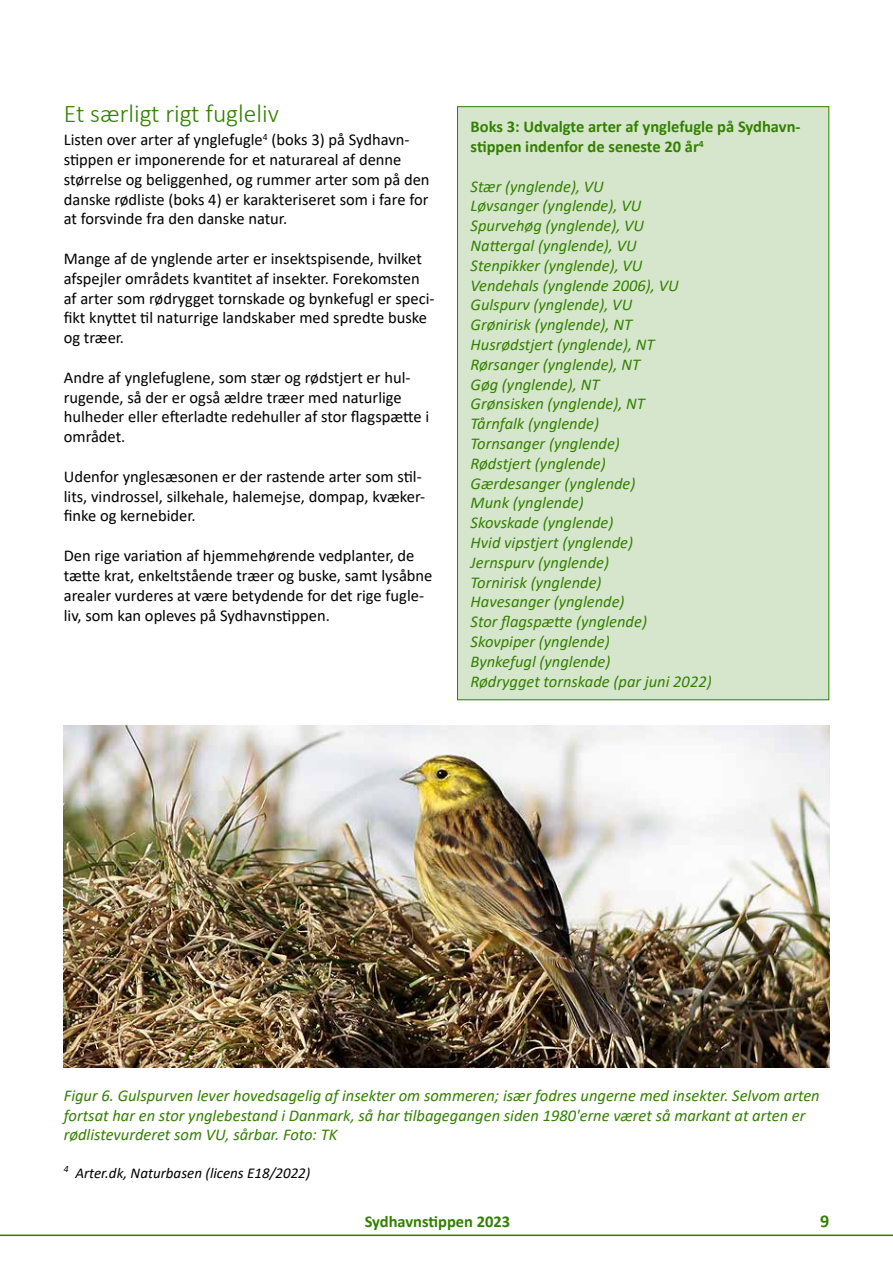
<style>
.page{position:relative;width:893px;height:1263px;background:#fff}
.page>*{position:absolute;margin:0;border:0;box-sizing:border-box;transform-origin:0 0}
.t1{font:300 25.5px "Calibri";color:#338000}
.t2{font:700 18px "Calibri";color:#338000}
.t3{font:16.5px/19.8px "Calibri";color:#000}
.t4{font:italic 16.5px/19.8px "Calibri";color:#338000}
.t5{font:700 16.5px/19.8px "Calibri";color:#338000}
.t6{font:italic 15px "Calibri";color:#000}
</style>
<div class="page">
<svg style="left:0;top:1234px;width:893px;height:3px"></svg>
<img style="left:64px;top:725px;width:765px;height:342px">
<div style="left:457px;top:107px;width:372px;height:593px;background:#d6e6cc"></div>
<h1 class="t1" style="left:64px;top:98px;width:217px">Et særligt rigt fugleliv</h1>
<p class="t3" style="left:64px;top:129px;width:367px">Listen over arter af ynglefugle<sup>4</sup> (boks 3) på Sydhavn&shy;stippen er imponerende for et naturareal af denne størrelse og beliggenhed, og rummer arter som på den danske rødliste (boks 4) er karakteriseret som i fare for at forsvinde fra den danske natur.</p>
<p class="t3" style="left:64px;top:248px;width:372px">Mange af de ynglende arter er insektspisende, hvilket afspejler områdets kvantitet af insekter. Forekomsten af arter som rødrygget tornskade og bynkefugl er speci&shy;fikt knyttet til naturrige landskaber med spredte buske og træer.</p>
<p class="t3" style="left:64px;top:367px;width:367px">Andre af ynglefuglene, som stær og rødstjert er hul&shy;rugende, så der er også ældre træer med naturlige hulheder eller efterladte redehuller af stor flagspætte i området.</p>
<p class="t3" style="left:64px;top:466px;width:363px">Udenfor ynglesæsonen er der rastende arter som stil&shy;lits, vindrossel, silkehale, halemejse, dompap, kvæker&shy;finke og kernebider.</p>
<p class="t3" style="left:64px;top:545px;width:370px">Den rige variation af hjemmehørende vedplanter, de tætte krat, enkeltstående træer og buske, samt lysåbne arealer vurderes at være betydende for det rige fugle&shy;liv, som kan opleves på Sydhavnstippen.</p>
<p class="t5" style="left:471px;top:117px;width:331px">Boks 3: Udvalgte arter af ynglefugle på Sydhavn&shy;stippen indenfor de seneste 20 år<sup>4</sup></p>
<p class="t4" style="left:471px;top:175px;width:243px">Stær (ynglende), VU<br>Løvsanger (ynglende), VU<br>Spurvehøg (ynglende), VU<br>Nattergal (ynglende), VU<br>Stenpikker (ynglende), VU<br>Vendehals (ynglende 2006), VU<br>Gulspurv (ynglende), VU<br>Grønirisk (ynglende), NT<br>Husrødstjert (ynglende), NT<br>Rørsanger (ynglende), NT<br>Gøg (ynglende), NT<br>Grønsisken (ynglende), NT<br>Tårnfalk (ynglende)<br>Tornsanger (ynglende)<br>Rødstjert (ynglende)<br>Gærdesanger (ynglende)<br>Munk (ynglende)<br>Skovskade (ynglende)<br>Hvid vipstjert (ynglende)<br>Jernspurv (ynglende)<br>Tornirisk (ynglende)<br>Havesanger (ynglende)<br>Stor flagspætte (ynglende)<br>Skovpiper (ynglende)<br>Bynkefugl (ynglende)<br>Rødrygget tornskade (par juni 2022)</p>
<p class="t4" style="left:64px;top:1085px;width:757px">Figur 6. Gulspurven lever hovedsagelig af insekter om sommeren; især fodres ungerne med insekter. Selvom arten fortsat har en stor ynglebestand i Danmark, så har tilbagegangen siden 1980'erne været så markant at arten er rødlistevurderet som VU, sårbar. Foto: TK</p>
<p class="t6" style="left:64px;top:1162px;width:248px"><sup>4</sup> Arter.dk, Naturbasen (licens E18/2022)</p>
<p class="t5" style="left:365px;top:1211px;width:147px">Sydhavnstippen 2023</p>
<p class="t2" style="left:820px;top:1208px;width:11px">9</p>
</div>
